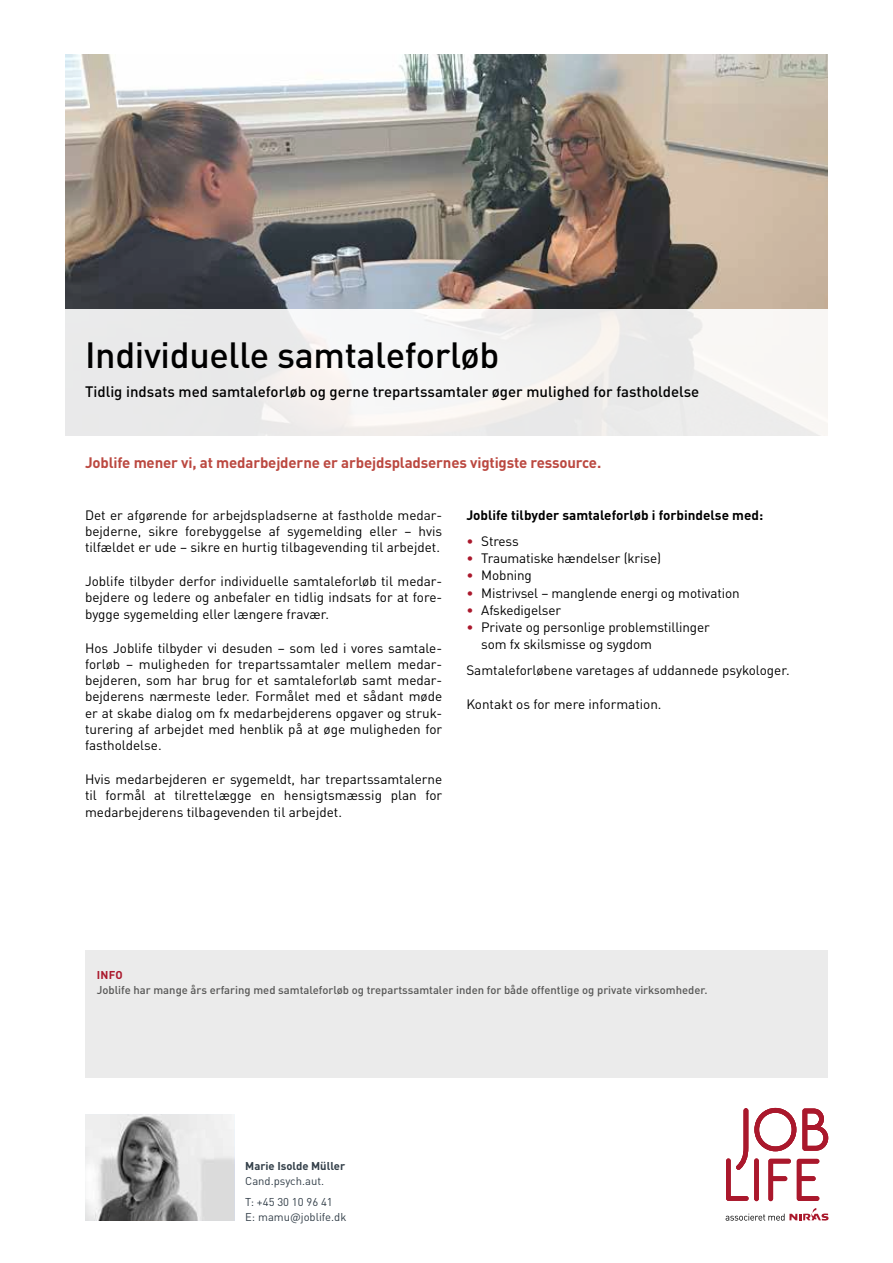
<style>
.page{position:relative;width:893px;height:1263px;background:#fff}
.page>*{position:absolute;margin:0;border:0;box-sizing:border-box;transform-origin:0 0}
.t1{font:500 36px "DINOT";letter-spacing:-.01em;color:#000}
.t2{font:500 15px "DINOT";color:#000}
.t3{font:700 15px "DINOT";letter-spacing:-.01em;color:#bb4840}
.t4{font:13.5px/16.2px "DINOT";color:#000;text-align:justify}
.t5{font:700 13.5px "DINOT";color:#000}
.t6{font:500 11.25px "DINOT";color:#575756}
.t7{font:11.25px/21px "DINOT";color:#323e48}
.t8{font:700 11.25px "DINOT";color:#323e48}
.t9{font:700 11.25px "DINOT";color:#aa182c}
.s1{color:#aa182c}
</style>
<div class="page">
<img style="left:66px;top:54px;width:762px;height:255px">
<div style="left:85px;top:950px;width:743px;height:127px;background:#ebebeb"></div>
<svg style="left:85px;top:1114px;width:149px;height:107px"></svg>
<svg style="left:726px;top:1108px;width:102px;height:93px"></svg>
<svg style="left:726px;top:1208px;width:102px;height:13px"></svg>
<div style="left:64px;top:309px;width:775px;height:128px;background:#efedec"></div>
<h1 class="t1" style="left:85px;top:327px;width:416px">Individuelle samtaleforløb</h1>
<p class="t2" style="left:85px;top:380px;width:616px">Tidlig indsats med samtaleforløb og gerne trepartssamtaler øger mulighed for fastholdelse</p>
<p class="t3" style="left:85px;top:453px;width:518px">Joblife mener vi, at medarbejderne er arbejdspladsernes vigtigste ressource.</p>
<p class="t4" style="left:85px;top:506px;width:359px">Det er afgørende for arbejdspladserne at fastholde medar&shy;bejderne, sikre forebyggelse af sygemelding eller – hvis tilfældet er ude – sikre en hurtig tilbagevending til arbejdet.</p>
<p class="t4" style="left:85px;top:573px;width:359px">Joblife tilbyder derfor individuelle samtaleforløb til medar&shy;bejdere og ledere og anbefaler en tidlig indsats for at fore&shy;bygge sygemelding eller længere fravær.</p>
<p class="t4" style="left:85px;top:639px;width:359px">Hos Joblife tilbyder vi desuden – som led i vores samtale&shy;forløb – muligheden for trepartssamtaler mellem medar&shy;bejderen, som har brug for et samtaleforløb samt medar&shy;bejderens nærmeste leder. Formålet med et sådant møde er at skabe dialog om fx medarbejderens opgaver og struk&shy;turering af arbejdet med henblik på at øge muligheden for fastholdelse.</p>
<p class="t4" style="left:85px;top:771px;width:359px">Hvis medarbejderen er sygemeldt, har trepartssamtalerne til formål at tilrettelægge en hensigtsmæssig plan for medarbejderens tilbagevenden til arbejdet.</p>
<p class="t5" style="left:466px;top:506px;width:298px">Joblife tilbyder samtaleforløb i forbindelse med:</p>
<p class="t4" style="left:466px;top:533px;width:54px"><span class="s1">•</span> Stress</p>
<p class="t4" style="left:466px;top:550px;width:196px"><span class="s1">•</span> Traumatiske hændelser (krise)</p>
<p class="t4" style="left:466px;top:567px;width:67px"><span class="s1">•</span> Mobning</p>
<p class="t4" style="left:466px;top:584px;width:275px"><span class="s1">•</span> Mistrivsel – manglende energi og motivation</p>
<p class="t4" style="left:466px;top:602px;width:96px"><span class="s1">•</span> Afskedigelser</p>
<p class="t4" style="left:481px;top:618px;width:230px;line-height:17.2px;text-indent:-15px"><span class="s1">•</span> Private og personlige problemstillinger som fx skilsmisse og sygdom</p>
<p class="t4" style="left:466px;top:661px;width:325px">Samtaleforløbene varetages af uddannede psykologer.</p>
<p class="t4" style="left:466px;top:695px;width:197px">Kontakt os for mere information.</p>
<p class="t9" style="left:97px;top:967px;width:27px">INFO</p>
<p class="t6" style="left:97px;top:981px;width:612px">Joblife har mange års erfaring med samtaleforløb og trepartssamtaler inden for både offentlige og private virksomheder.</p>
<p class="t8" style="left:245px;top:1158px;width:101px">Marie Isolde Müller</p>
<p class="t7" style="left:245px;top:1170px;width:89px">Cand.psych.aut.<br>T: +45 30 10 96 41</p>
<p class="t7" style="left:245px;top:1206px;width:103px">E: mamu@joblife.dk</p>
</div>
